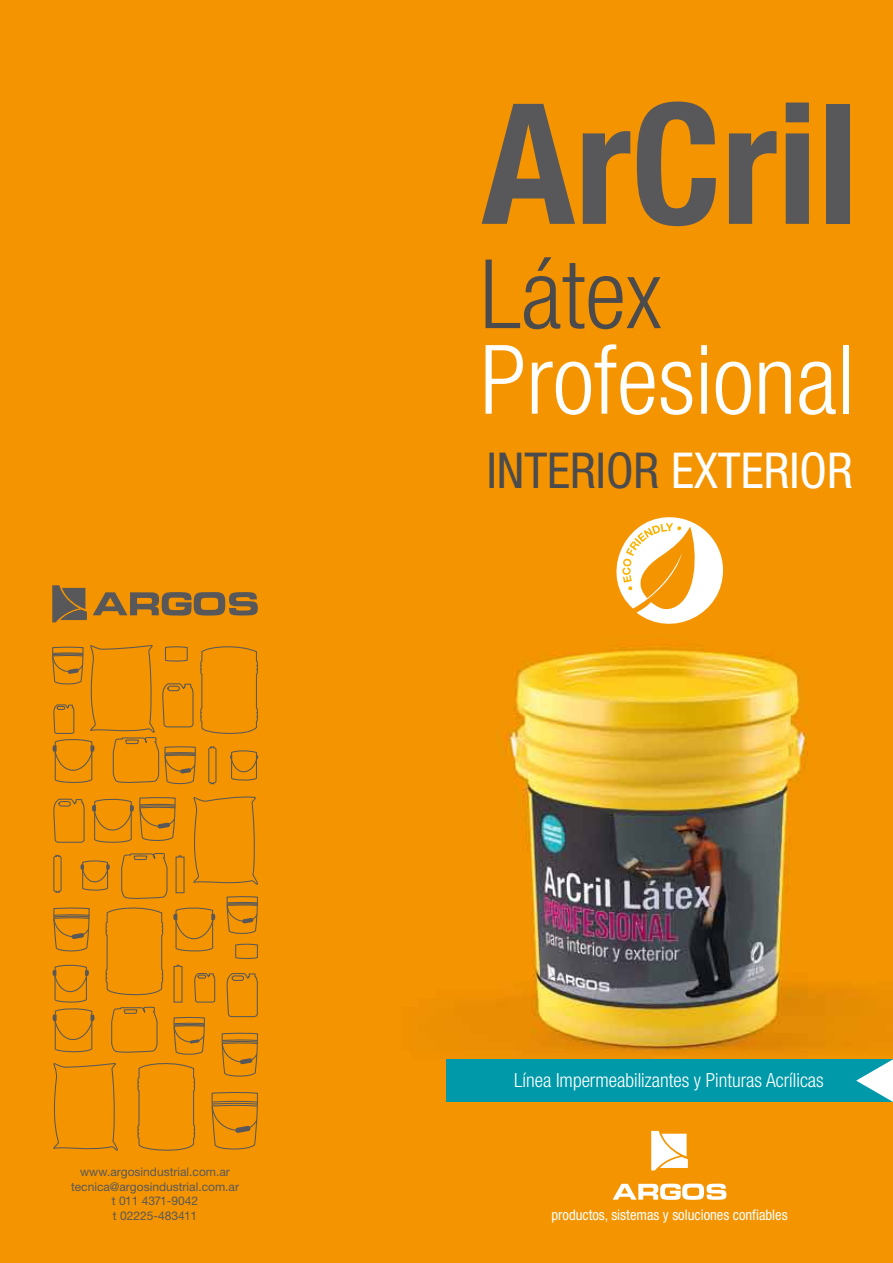
<style>
.page{position:relative;width:893px;height:1263px;background:#fff}
.page>*{position:absolute;margin:0;border:0;box-sizing:border-box;transform-origin:0 0}
.t1{font:700 condensed 168px "Helvetica Neue";color:#58585a}
.t2{font:300 condensed 96px "Helvetica Neue";color:#fff}
.t3{font:300 condensed 96px "Helvetica Neue";color:#4b4b4d}
.t4{font:condensed 49.5px "Helvetica Neue";color:#4b4b4d}
.t5{font:300 condensed 19.5px "Helvetica Neue";color:#fff}
.t6{font:condensed 14.55px "Helvetica Neue";color:#fff}
.t7{font:12px/14.4px "Helvetica Neue";color:#58585a;text-align:center}
.s1{color:#fff}
</style>
<div class="page">
<img style="left:0;top:0;width:893px;height:1263px">
<div style="left:446px;top:1059px;width:447px;height:43px;background:#0099a9"></div>
<svg style="left:856px;top:1059px;width:37px;height:43px"></svg>
<svg style="left:651px;top:1131px;width:37px;height:39px"></svg>
<svg style="left:613px;top:1183px;width:113px;height:17px"></svg>
<svg style="left:52px;top:585px;width:35px;height:37px"></svg>
<svg style="left:93px;top:592px;width:165px;height:23px;background:#966f36"></svg>
<svg style="left:52px;top:644px;width:206px;height:141px;background:#e78f07"></svg>
<svg style="left:51px;top:796px;width:208px;height:358px;background:#e78f07"></svg>
<svg style="left:616px;top:517px;width:107px;height:107px"></svg>
<p class="t7" style="left:71px;top:1165px;width:170px">www.argosindustrial.com.ar tecnica@argosindustrial.com.ar t 011 4371-9042<br>t 02225-483411</p>
<h1 class="t1" style="left:482px;top:62px;width:378px">ArCril</h1>
<h2 class="t3" style="left:480px;top:239px;width:183px">Látex</h2>
<h2 class="t2" style="left:480px;top:325px;width:376px">Profesional</h2>
<h3 class="t4" style="left:487px;top:442px;width:367px">INTERIOR <span class="s1">EXTERIOR</span></h3>
<h3 class="t5" style="left:514px;top:1069px;width:311px">Línea Impermeabilizantes y Pinturas Acrílicas</h3>
<p class="t6" style="left:551px;top:1206px;width:238px">productos, sistemas y soluciones confiables</p>
</div>
